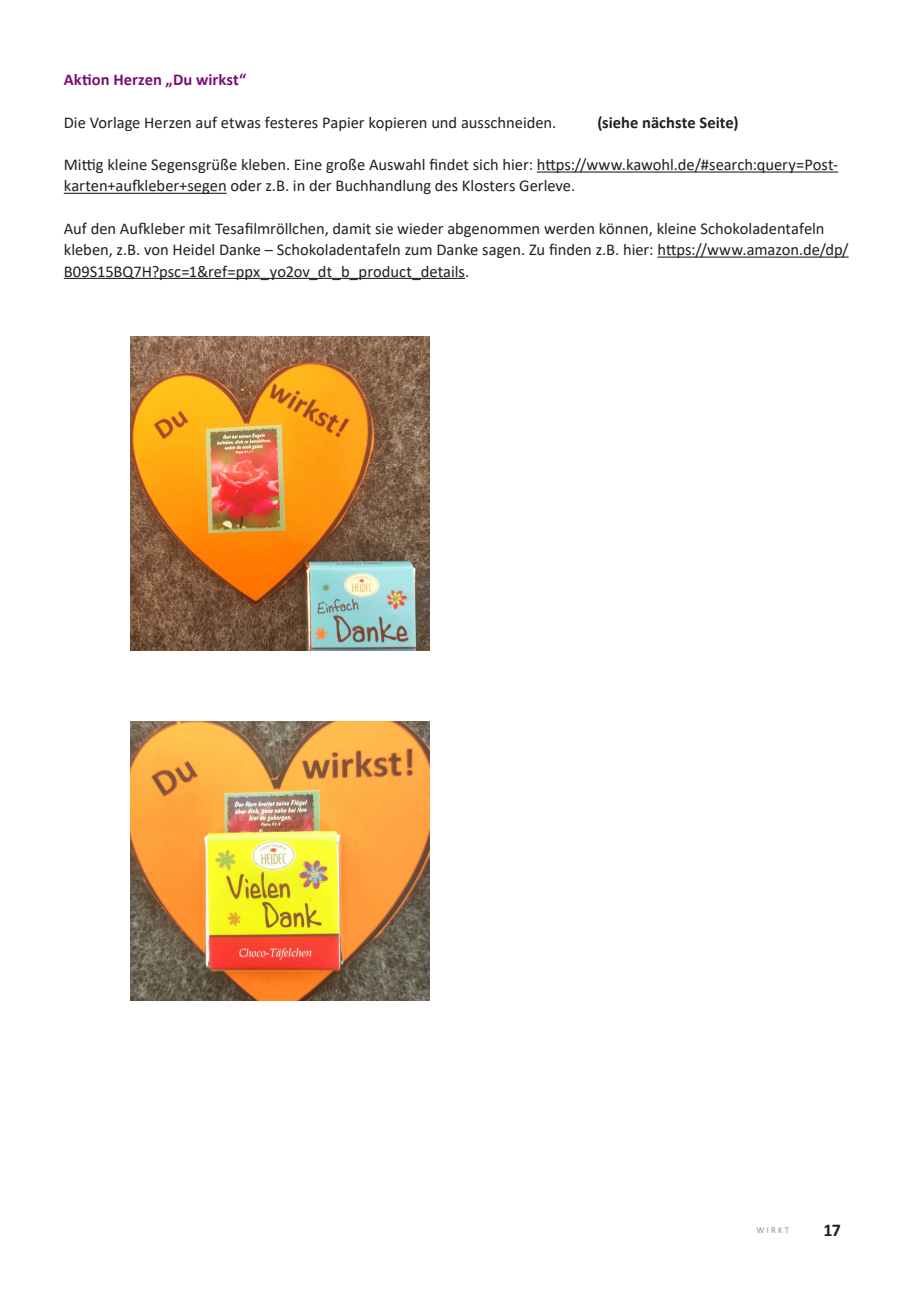
<style>
.page{position:relative;width:919px;height:1289px;background:#fff}
.page>*{position:absolute;margin:0;border:0;box-sizing:border-box;transform-origin:0 0}
.CD_Broschüre_A4_Pagina_links{font:700 18px "Calibri";color:#231f20}
.CD_Broschüre_A4_Fließ{font:16.5px/21.3px "Calibri";color:#231f20}
.CD_Broschüre_A4_Fließ-2{font:700 16.5px "Calibri";letter-spacing:.005em;color:#7b0f71}
.CD_Broschüre_A4_Fließ-3{font:700 16.5px "Calibri";color:#231f20}
.CD_Broschüre_Rubrik_unten_links{font:300 9px "Calibri";letter-spacing:.24em;color:#6c6d70}
</style>
<div class="page">
<img style="left:130px;top:337px;width:299px;height:314px">
<img style="left:130px;top:721px;width:299px;height:279px">
<hr style="left:537px;top:171px;width:301px;height:1px;background:#231f20">
<hr style="left:64px;top:193px;width:163px;height:1px;background:#231f20">
<hr style="left:657px;top:256px;width:191px;height:2px;background:#231f20">
<hr style="left:64px;top:278px;width:401px;height:1px;background:#231f20">
<p class="CD_Broschüre_A4_Fließ-2" style="left:64px;top:68px;width:184px">Aktion Herzen „Du wirkst“</p>
<p class="CD_Broschüre_A4_Fließ" style="left:64px;top:111px;width:494px">Die Vorlage Herzen auf etwas festeres Papier kopieren und ausschneiden.</p>
<p class="CD_Broschüre_A4_Fließ-3" style="left:597px;top:110px;width:143px">(siehe nächste Seite)</p>
<p class="CD_Broschüre_A4_Fließ" style="left:64px;top:154px;width:776px">Mittig kleine Segensgrüße kleben. Eine große Auswahl findet sich hier: https://www.kawohl.de/#search:query=Post&shy;karten+aufkleber+segen oder z.B. in der Buchhandlung des Klosters Gerleve.</p>
<p class="CD_Broschüre_A4_Fließ" style="left:64px;top:217px;width:786px">Auf den Aufkleber mit Tesafilmröllchen, damit sie wieder abgenommen werden können, kleine Schokoladentafeln kleben, z.B. von Heidel Danke – Schokoladentafeln zum Danke sagen. Zu finden z.B. hier: https://www.amazon.de/dp/<br>B09S15BQ7H?psc=1&amp;ref=ppx_yo2ov_dt_b_product_details.</p>
<p class="CD_Broschüre_Rubrik_unten_links" style="left:756px;top:1224px;width:34px">WIRKT</p>
<p class="CD_Broschüre_A4_Pagina_links" style="left:823px;top:1217px;width:19px">17</p>
</div>
